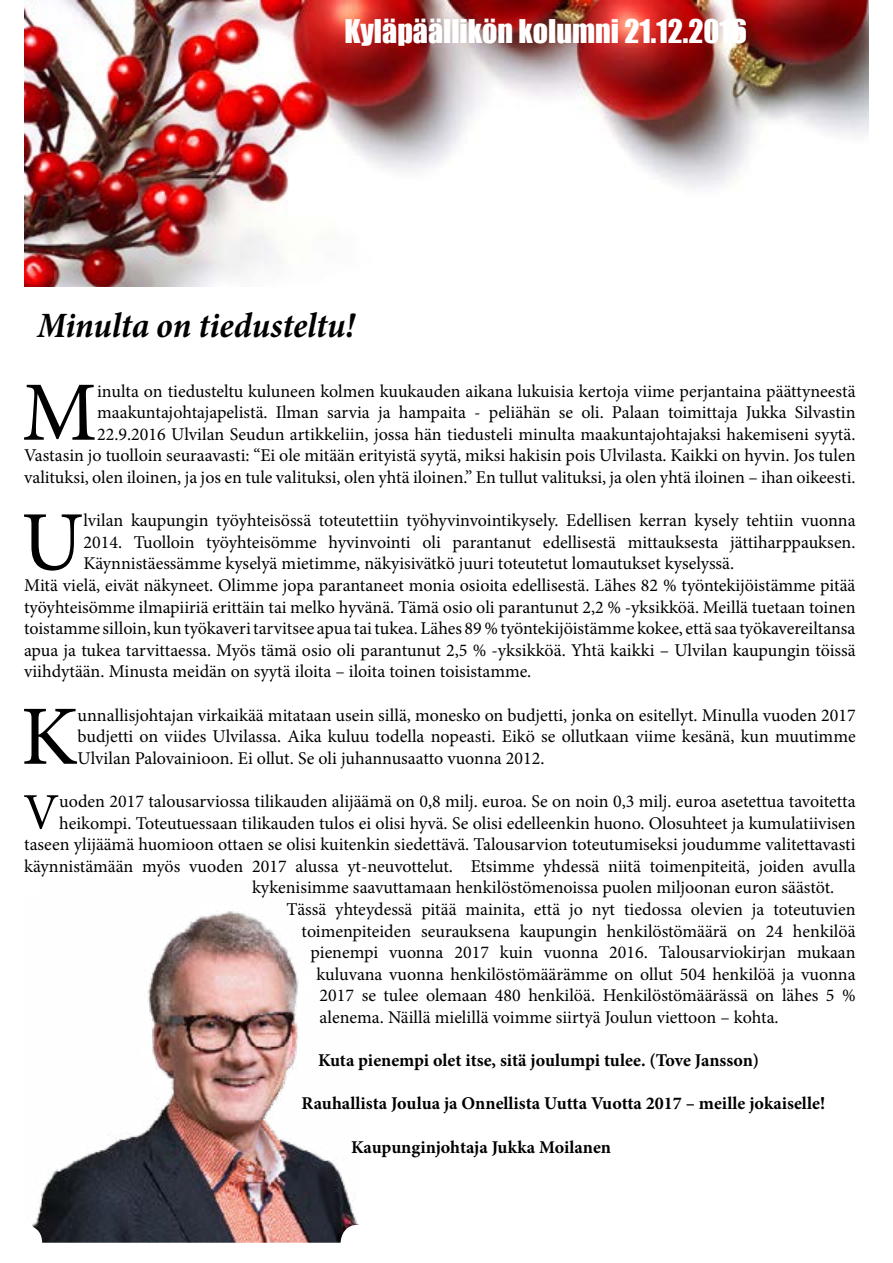
<style>
.page{position:relative;width:893px;height:1263px;background:#fff}
.page>*{position:absolute;margin:0;border:0;box-sizing:border-box;transform-origin:0 0}
.t1{font:84.45px "Minion Pro";color:#000}
.t2{font:51.3px "Minion Pro";color:#000}
.t3{font:italic 700 condensed 36px "Minion Pro";letter-spacing:-.005em;color:#000}
.t4{font:30px "Impact";color:#fff}
.t5{font:18px/21.6px "Minion Pro";color:#000;text-align:right}
.t6{font:700 18px "Minion Pro";color:#000}
</style>
<div class="page">
<img style="left:32px;top:911px;width:327px;height:332px">
<img style="left:24px;top:0;width:845px;height:286px">
<h3 class="t4" style="left:344px;top:8px;width:404px">Kyläpäällikön kolumni 21.12.2016</h3>
<h3 class="t3" style="left:37px;top:301px;width:319px">Minulta on tiedusteltu!</h3>
<p class="t5" style="left:24px;top:380px;width:833px">inulta on tiedusteltu kuluneen kolmen kuukauden aikana lukuisia kertoja viime perjantaina päättyneestä maakuntajohtajapelistä. Ilman sarvia ja hampaita - peliähän se oli. Palaan toimittaja Jukka Silvastin 22.9.2016 Ulvilan Seudun artikkeliin, jossa hän tiedusteli minulta maakuntajohtajaksi hakemiseni syytä.<br>Vastasin jo tuolloin seuraavasti: “Ei ole mitään erityistä syytä, miksi hakisin pois Ulvilasta. Kaikki on hyvin. Jos tulen valituksi, olen iloinen, ja jos en tule valituksi, olen yhtä iloinen.” En tullut valituksi, ja olen yhtä iloinen – ihan oikeesti.</p>
<h1 class="t1" style="left:21px;top:486px;width:64px">U</h1>
<p class="t5" style="left:83px;top:510px;width:774px">lvilan kaupungin työyhteisössä toteutettiin työhyvinvointikysely. Edellisen kerran kysely tehtiin vuonna</p>
<h1 class="t1" style="left:22px;top:356px;width:77px">M</h1>
<p class="t5" style="left:83px;top:531px;width:774px">2014. Tuolloin työyhteisömme hyvinvointi oli parantanut edellisestä mittauksesta jättiharppauksen.</p>
<p class="t5" style="left:83px;top:553px;width:652px">Käynnistäessämme kyselyä mietimme, näkyisivätkö juuri toteutetut lomautukset kyselyssä.</p>
<p class="t5" style="left:24px;top:574px;width:833px">Mitä vielä, eivät näkyneet. Olimme jopa parantaneet monia osioita edellisestä. Lähes 82 % työntekijöistämme pitää</p>
<p class="t5" style="left:24px;top:596px;width:833px">työyhteisömme ilmapiiriä erittäin tai melko hyvänä. Tämä osio oli parantunut 2,2 % -yksikköä. Meillä tuetaan toinen</p>
<p class="t5" style="left:24px;top:618px;width:833px">toistamme silloin, kun työkaveri tarvitsee apua tai tukea. Lähes 89 % työntekijöistämme kokee, että saa työkavereiltansa</p>
<p class="t5" style="left:24px;top:639px;width:833px">apua ja tukea tarvittaessa. Myös tämä osio oli parantunut 2,5 % -yksikköä. Yhtä kaikki – Ulvilan kaupungin töissä</p>
<p class="t5" style="left:24px;top:661px;width:509px">viihdytään. Minusta meidän on syytä iloita – iloita toinen toisistamme.</p>
<h1 class="t1" style="left:21px;top:680px;width:58px">K</h1>
<p class="t5" style="left:78px;top:704px;width:780px;text-align:justify">unnallisjohtajan virkaikää mitataan usein sillä, monesko on budjetti, jonka on esitellyt. Minulla vuoden 2017 budjetti on viides Ulvilassa. Aika kuluu todella nopeasti. Eikö se ollutkaan viime kesänä, kun muutimme Ulvilan Palovainioon. Ei ollut. Se oli juhannusaatto vuonna 2012.</p>
<h2 class="t2" style="left:23px;top:778px;width:38px">V</h2>
<p class="t5" style="left:59px;top:790px;width:798px">uoden 2017 talousarviossa tilikauden alijäämä on 0,8 milj. euroa. Se on noin 0,3 milj. euroa asetettua tavoitetta</p>
<p class="t5" style="left:59px;top:812px;width:798px">heikompi. Toteutuessaan tilikauden tulos ei olisi hyvä. Se olisi edelleenkin huono. Olosuhteet ja kumulatiivisen</p>
<p class="t5" style="left:24px;top:834px;width:833px">taseen ylijäämä huomioon ottaen se olisi kuitenkin siedettävä. Talousarvion toteutumiseksi joudumme valitettavasti</p>
<p class="t5" style="left:24px;top:855px;width:833px">käynnistämään myös vuoden 2017 alussa yt-neuvottelut. Etsimme yhdessä niitä toimenpiteitä, joiden avulla</p>
<p class="t5" style="left:252px;top:877px;width:584px">kykenisimme saavuttamaan henkilöstömenoissa puolen miljoonan euron säästöt.</p>
<p class="t5" style="left:287px;top:898px;width:570px">Tässä yhteydessä pitää mainita, että jo nyt tiedossa olevien ja toteutuvien</p>
<p class="t5" style="left:302px;top:920px;width:555px">toimenpiteiden seurauksena kaupungin henkilöstömäärä on 24 henkilöä</p>
<p class="t5" style="left:311px;top:942px;width:546px">pienempi vuonna 2017 kuin vuonna 2016. Talousarviokirjan mukaan</p>
<p class="t5" style="left:317px;top:963px;width:540px">kuluvana vuonna henkilöstömäärämme on ollut 504 henkilöä ja vuonna</p>
<p class="t5" style="left:320px;top:985px;width:537px">2017 se tulee olemaan 480 henkilöä. Henkilöstömäärässä on lähes 5 %</p>
<p class="t5" style="left:320px;top:1006px;width:461px">alenema. Näillä mielillä voimme siirtyä Joulun viettoon – kohta.</p>
<p class="t6" style="left:318px;top:1048px;width:443px">Kuta pienempi olet itse, sitä joulumpi tulee. (Tove Jansson)</p>
<p class="t6" style="left:302px;top:1091px;width:525px">Rauhallista Joulua ja Onnellista Uutta Vuotta 2017 – meille jokaiselle!</p>
<p class="t6" style="left:351px;top:1134px;width:261px">Kaupunginjohtaja Jukka Moilanen</p>
</div>
